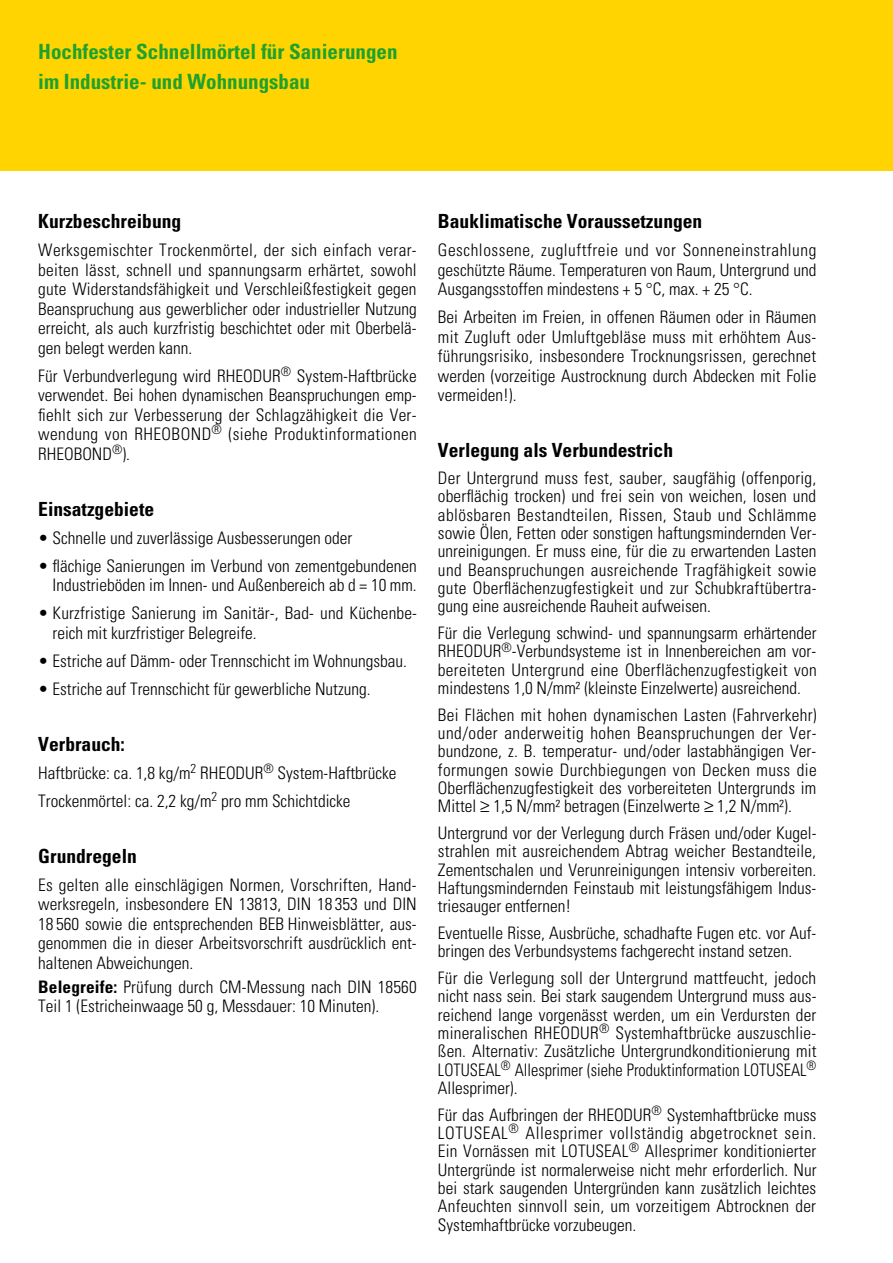
<style>
.page{position:relative;width:893px;height:1263px;background:#fff}
.page>*{position:absolute;margin:0;border:0;box-sizing:border-box;transform-origin:0 0}
.t1{font:700 condensed 21px/30px "Univers LT";color:#1fa12e}
.t2{font:700 condensed 19.5px "Univers LT";color:#000}
.t3{font:300 condensed 17.25px/18.3px "Univers LT";color:#000;text-align:justify}
.s1{font-weight:700}
</style>
<div class="page">
<div style="left:0;top:0;width:893px;height:170px;background:#ffd400"></div>
<p class="t1" style="left:38px;top:37px;width:361px">Hochfester Schnellmörtel für Sanierungen im Industrie- und Wohnungsbau</p>
<p class="t2" style="left:38px;top:209px;width:144px">Kurzbeschreibung</p>
<p class="t3" style="left:38px;top:240px;width:380px;line-height:19.5px">Werksgemischter Trockenmörtel, der sich einfach verar&shy;beiten lässt, schnell und spannungsarm erhärtet, sowohl gute Widerstandsfähigkeit und Verschleißfestigkeit gegen Beanspruchung aus gewerblicher oder industrieller Nutzung erreicht, als auch kurzfristig beschichtet oder mit Oberbelä&shy;gen belegt werden kann.</p>
<p class="t3" style="left:38px;top:366px;width:380px;line-height:19.5px">Für Verbundverlegung wird RHEODUR<sup>®</sup> System-Haftbrücke verwendet. Bei hohen dynamischen Beanspruchungen emp&shy;fiehlt sich zur Verbesserung der Schlagzähigkeit die Ver&shy;wendung von RHEOBOND<sup>®</sup> (siehe Produktinformationen RHEOBOND<sup>®</sup>).</p>
<p class="t2" style="left:38px;top:497px;width:117px">Einsatzgebiete</p>
<p class="t3" style="left:38px;top:528px;width:316px">• Schnelle und zuverlässige Ausbesserungen oder</p>
<p class="t3" style="left:38px;top:556px;width:380px;line-height:19.5px;text-align:right">• flächige Sanierungen im Verbund von zementgebundenen<br>Industrieböden im Innen- und Außenbereich ab d = 10 mm.</p>
<p class="t3" style="left:53px;top:603px;width:366px;line-height:19.5px;text-indent:-14px">• Kurzfristige Sanierung im Sanitär-, Bad- und Küchenbe&shy;reich mit kurzfristiger Belegreife.</p>
<p class="t3" style="left:38px;top:651px;width:370px">• Estriche auf Dämm- oder Trennschicht im Wohnungsbau.</p>
<p class="t3" style="left:38px;top:679px;width:334px">• Estriche auf Trennschicht für gewerbliche Nutzung.</p>
<p class="t2" style="left:38px;top:732px;width:88px">Verbrauch:</p>
<p class="t3" style="left:38px;top:759px;width:360px;line-height:28px">Haftbrücke: ca. 1,8 kg/m<sup>2</sup> RHEODUR<sup>®</sup> System-Haftbrücke<br>Trockenmörtel: ca. 2,2 kg/m<sup>2</sup> pro mm Schichtdicke</p>
<p class="t2" style="left:38px;top:844px;width:100px">Grundregeln</p>
<p class="t3" style="left:38px;top:875px;width:380px;line-height:19.5px">Es gelten alle einschlägigen Normen, Vorschriften, Hand&shy;werksregeln, insbesondere EN 13813, DIN 18 353 und DIN 18 560 sowie die entsprechenden BEB Hinweisblätter, aus&shy;genommen die in dieser Arbeitsvorschrift ausdrücklich ent&shy;haltenen Abweichungen.</p>
<p class="t3" style="left:38px;top:977px;width:380px;line-height:19.5px"><span class="s1">Belegreife:</span> Prüfung durch CM-Messung nach DIN 18560<br>Teil 1 (Estricheinwaage 50 g, Messdauer: 10 Minuten).</p>
<p class="t2" style="left:438px;top:209px;width:266px">Bauklimatische Voraussetzungen</p>
<p class="t3" style="left:438px;top:240px;width:380px;line-height:19.5px">Geschlossene, zugluftfreie und vor Sonneneinstrahlung geschützte Räume. Temperaturen von Raum, Untergrund und Ausgangsstoffen mindestens + 5 °C, max. + 25 °C.</p>
<p class="t3" style="left:438px;top:307px;width:380px;line-height:19.5px">Bei Arbeiten im Freien, in offenen Räumen oder in Räumen mit Zugluft oder Umluftgebläse muss mit erhöhtem Aus&shy;führungsrisiko, insbesondere Trocknungsrissen, gerechnet werden (vorzeitige Austrocknung durch Abdecken mit Folie vermeiden!).</p>
<p class="t2" style="left:438px;top:438px;width:237px">Verlegung als Verbundestrich</p>
<p class="t3" style="left:438px;top:469px;width:380px">Der Untergrund muss fest, sauber, saugfähig (offenporig, oberflächig trocken) und frei sein von weichen, losen und ablösbaren Bestandteilen, Rissen, Staub und Schlämme sowie Ölen, Fetten oder sonstigen haftungsmindernden Ver&shy;unreinigungen. Er muss eine, für die zu erwartenden Lasten und Beanspruchungen ausreichende Tragfähigkeit sowie gute Oberflächenzugfestigkeit und zur Schubkraftübertra&shy;gung eine ausreichende Rauheit aufweisen.</p>
<p class="t3" style="left:438px;top:624px;width:380px">Für die Verlegung schwind- und spannungsarm erhärtender RHEODUR<sup>®</sup>-Verbundsysteme ist in Innenbereichen am vor&shy;bereiteten Untergrund eine Oberflächenzugfestigkeit von mindestens 1,0 N/mm² (kleinste Einzelwerte) ausreichend.</p>
<p class="t3" style="left:438px;top:705px;width:380px">Bei Flächen mit hohen dynamischen Lasten (Fahrverkehr) und/oder anderweitig hohen Beanspruchungen der Ver&shy;bundzone, z. B. temperatur- und/oder lastabhängigen Ver&shy;formungen sowie Durchbiegungen von Decken muss die Oberflächenzugfestigkeit des vorbereiteten Untergrunds im Mittel ≥ 1,5 N/mm² betragen (Einzelwerte ≥ 1,2 N/mm²).</p>
<p class="t3" style="left:438px;top:824px;width:380px">Untergrund vor der Verlegung durch Fräsen und/oder Kugel&shy;strahlen mit ausreichendem Abtrag weicher Bestandteile, Zementschalen und Verunreinigungen intensiv vorbereiten.<br>Haftungsmindernden Feinstaub mit leistungsfähigem Indus&shy;triesauger entfernen!</p>
<p class="t3" style="left:438px;top:924px;width:380px">Eventuelle Risse, Ausbrüche, schadhafte Fugen etc. vor Auf&shy;bringen des Verbundsystems fachgerecht instand setzen.</p>
<p class="t3" style="left:438px;top:969px;width:380px">Für die Verlegung soll der Untergrund mattfeucht, jedoch nicht nass sein. Bei stark saugendem Untergrund muss aus&shy;reichend lange vorgenässt werden, um ein Verdursten der mineralischen RHEODUR<sup>®</sup> Systemhaftbrücke auszuschlie&shy;ßen. Alternativ: Zusätzliche Untergrundkonditionierung mit LOTUSEAL<sup>®</sup> Allesprimer (siehe Produktinformation LOTUSEAL<sup>® </sup>Allesprimer).</p>
<p class="t3" style="left:438px;top:1105px;width:380px">Für das Aufbringen der RHEODUR<sup>®</sup> Systemhaftbrücke muss LOTUSEAL<sup>®</sup> Allesprimer vollständig abgetrocknet sein.<br>Ein Vornässen mit LOTUSEAL<sup>®</sup> Allesprimer konditionierter Untergründe ist normalerweise nicht mehr erforderlich. Nur bei stark saugenden Untergründen kann zusätzlich leichtes Anfeuchten sinnvoll sein, um vorzeitigem Abtrocknen der Systemhaftbrücke vorzubeugen.</p>
</div>
